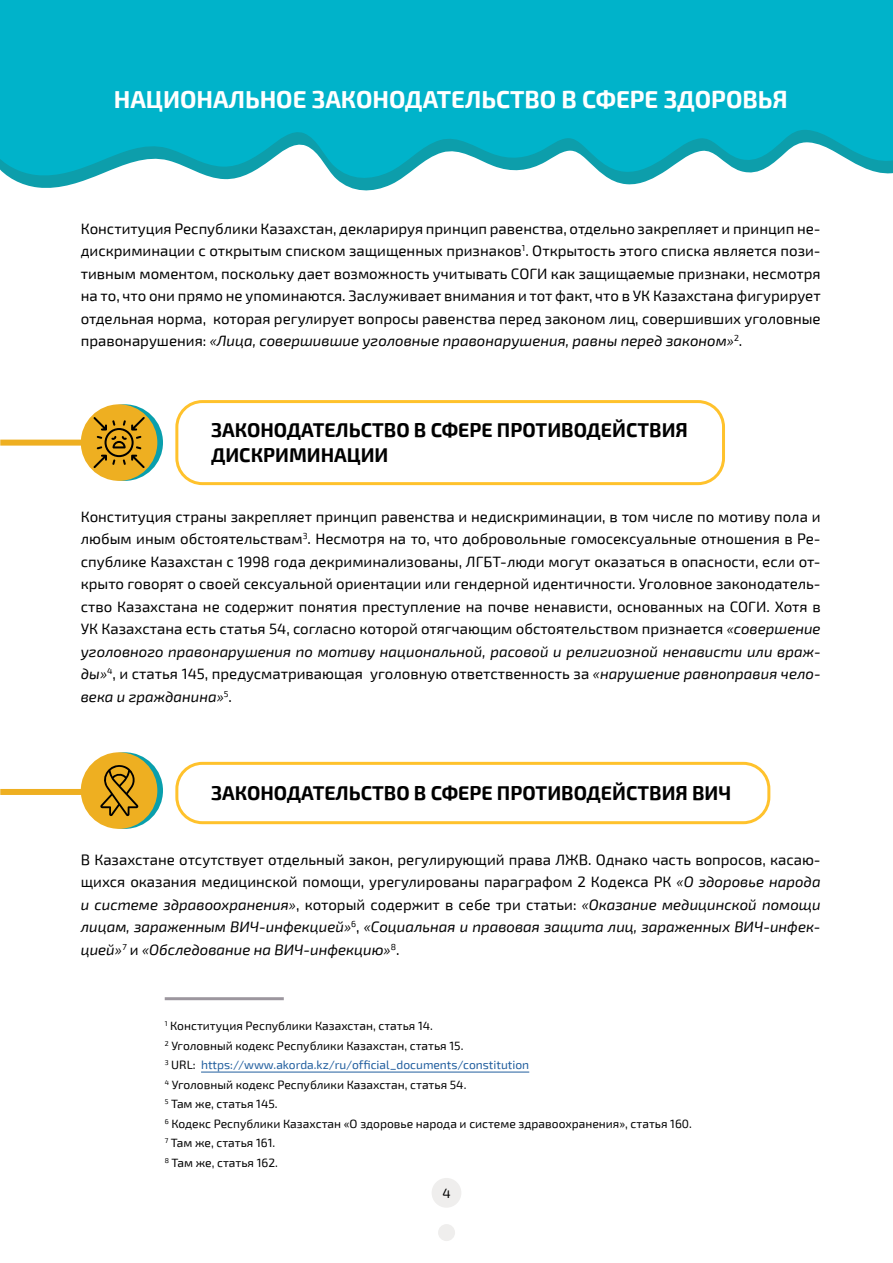
<style>
.page{position:relative;width:893px;height:1263px;background:#fff}
.page>*{position:absolute;margin:0;border:0;box-sizing:border-box;transform-origin:0 0}
.t1{font:700 24px "Exo 2";color:#fff}
.t2{font:700 19.5px/25.5px "Exo 2";color:#000}
.t3{font:15px/22.5px "Exo 2";color:#000;text-align:justify}
.t4{font:13.5px "Exo 2";color:#000}
.t5{font:12px/19.5px "Exo 2";color:#000}
.s1{font-style:italic}
.s2{color:#215e9e}
</style>
<div class="page">
<div style="left:432px;top:1178px;width:29px;height:30px;background:#efeeed;border-radius:50%"></div>
<div style="left:438px;top:1224px;width:17px;height:17px;background:#efeeed;border-radius:50%"></div>
<svg style="left:86px;top:404px;width:77px;height:77px"></svg>
<svg style="left:86px;top:752px;width:77px;height:77px"></svg>
<svg style="left:16px;top:181px;width:630px;height:10px"></svg>
<svg style="left:0;top:0;width:893px;height:181px;background:#15b7cc"></svg>
<hr style="left:201px;top:1072px;width:328px;height:1px;background:#215e9e">
<div style="left:175px;top:400px;width:550px;height:85px;border:3px solid #ffc22c;border-radius:26px"></div>
<div style="left:175px;top:762px;width:595px;height:62px;border:3px solid #ffc22c;border-radius:26px"></div>
<div style="left:81px;top:404px;width:76px;height:77px;background:#eeaf21;border-radius:50%"></div>
<div style="left:81px;top:752px;width:76px;height:77px;background:#eeaf21;border-radius:50%"></div>
<div style="left:0;top:440px;width:119px;height:6px;background:#eeaf21"></div>
<div style="left:0;top:789px;width:119px;height:6px;background:#eeaf21"></div>
<hr style="left:165px;top:997px;width:119px;height:3px;background:#9c969e">
<svg style="left:93px;top:417px;width:52px;height:51px"></svg>
<svg style="left:100px;top:765px;width:39px;height:51px"></svg>
<h1 class="t1" style="left:114px;top:85px;width:675px">НАЦИОНАЛЬНОЕ ЗАКОНОДАТЕЛЬСТВО В СФЕРЕ ЗДОРОВЬЯ</h1>
<p class="t3" style="left:81px;top:218px;width:741px">Конституция Республики Казахстан, декларируя принцип равенства, отдельно закрепляет и принцип не&shy;дискриминации с открытым списком защищенных признаков<sup>1</sup>. Открытость этого списка является пози&shy;тивным моментом, поскольку дает возможность учитывать СОГИ как защищаемые признаки, несмотря на то, что они прямо не упоминаются. Заслуживает внимания и тот факт, что в УК Казахстана фигурирует отдельная норма, которая регулирует вопросы равенства перед законом лиц, совершивших уголовные правонарушения: <span class="s1">«Лица, совершившие уголовные правонарушения, равны перед законом»</span><sup>2</sup>.</p>
<h2 class="t2" style="left:211px;top:418px;width:478px">ЗАКОНОДАТЕЛЬСТВО В СФЕРЕ ПРОТИВОДЕЙСТВИЯ<br>ДИСКРИМИНАЦИИ</h2>
<p class="t3" style="left:81px;top:506px;width:741px">Конституция страны закрепляет принцип равенства и недискриминации, в том числе по мотиву пола и любым иным обстоятельствам<sup>3</sup>. Несмотря на то, что добровольные гомосексуальные отношения в Ре&shy;спублике Казахстан с 1998 года декриминализованы, ЛГБТ-люди могут оказаться в опасности, если от&shy;крыто говорят о своей сексуальной ориентации или гендерной идентичности. Уголовное законодатель&shy;ство Казахстана не содержит понятия преступление на почве ненависти, основанных на СОГИ. Хотя в УК Казахстана есть статья 54, согласно которой отягчающим обстоятельством признается <span class="s1">«совершение уголовного правонарушения по мотиву национальной, расовой и религиозной ненависти или враж&shy;ды»</span><sup>4</sup>, и статья 145, предусматривающая уголовную ответственность за <span class="s1">«нарушение равноправия чело&shy;века и гражданина»</span><sup>5</sup>.</p>
<h2 class="t2" style="left:211px;top:780px;width:522px">ЗАКОНОДАТЕЛЬСТВО В СФЕРЕ ПРОТИВОДЕЙСТВИЯ ВИЧ</h2>
<p class="t3" style="left:81px;top:849px;width:741px">В Казахстане отсутствует отдельный закон, регулирующий права ЛЖВ. Однако часть вопросов, касаю&shy;щихся оказания медицинской помощи, урегулированы параграфом 2 Кодекса РК <span class="s1">«О здоровье народа и системе здравоохранения»</span>, который содержит в себе три статьи: <span class="s1">«Оказание медицинской помощи лицам, зараженным ВИЧ-инфекцией»</span><sup>6</sup>, <span class="s1">«Социальная и правовая защита лиц, зараженных ВИЧ-инфек&shy;цией»</span><sup>7</sup> и <span class="s1">«Обследование на ВИЧ-инфекцию»</span><sup>8</sup>.</p>
<p class="t5" style="left:165px;top:1016px;width:529px"><sup>1</sup> Конституция Республики Казахстан, статья 14.<br><sup>2</sup> Уголовный кодекс Республики Казахстан, статья 15.<br><sup>3</sup> URL: <span class="s2">https://www.akorda.kz/ru/official_documents/constitution<br></span><sup>4</sup> Уголовный кодекс Республики Казахстан, статья 54.<br><sup>5</sup> Там же, статья 145.<br><sup>6</sup> Кодекс Республики Казахстан «О здоровье народа и системе здравоохранения», статья 160.<br><sup>7</sup> Там же, статья 161.<br><sup>8</sup> Там же, статья 162.</p>
<p class="t4" style="left:442px;top:1185px;width:10px">4</p>
</div>
